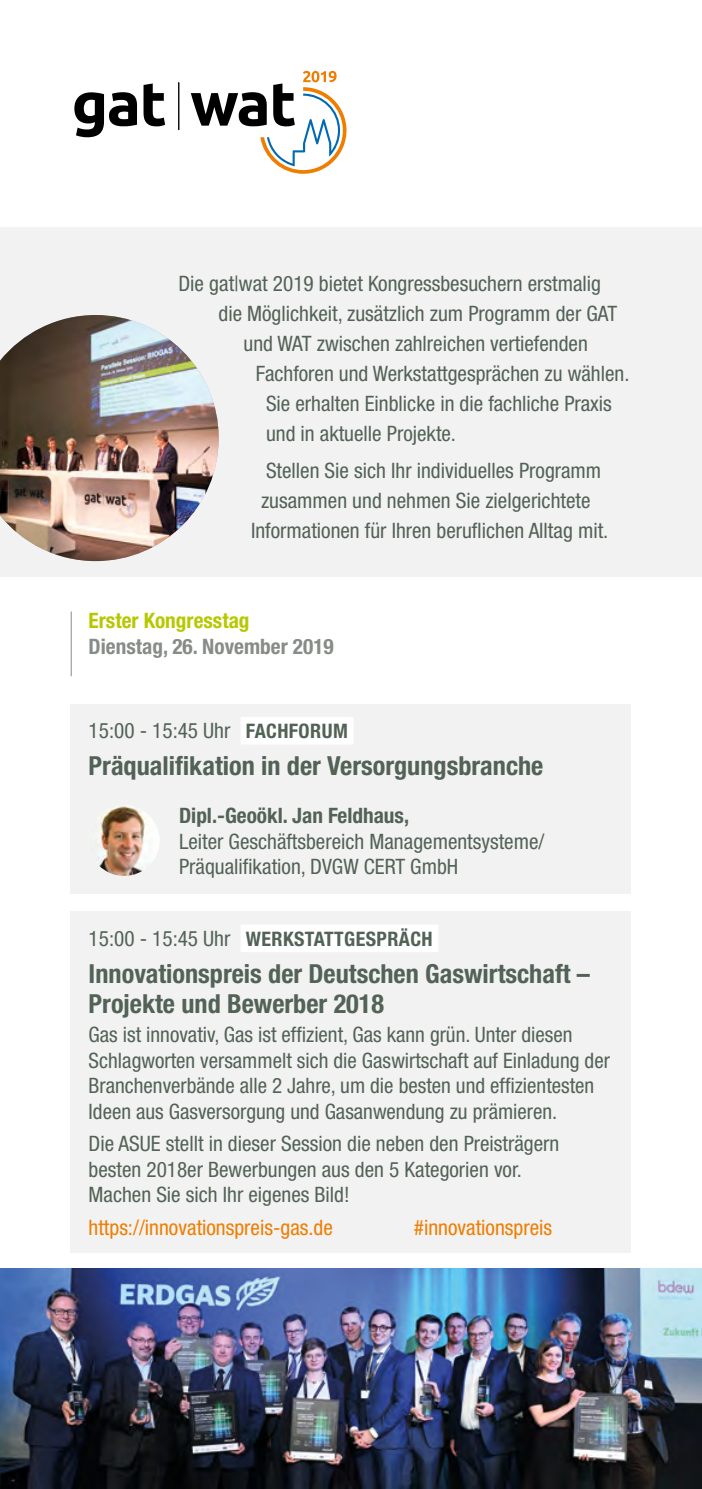
<style>
.page{position:relative;width:702px;height:1489px;background:#fff}
.page>*{position:absolute;margin:0;border:0;box-sizing:border-box;transform-origin:0 0}
.t1{font:700 condensed 26.25px/30px "Helvetica Neue";color:#536256}
.t2{font:condensed 21.25px/25.5px "Helvetica Neue";color:#536256}
.t3{font:condensed 21.25px "Helvetica Neue";color:#ef7d00}
.t4{font:700 condensed 21.25px "Helvetica Neue";color:#536256}
.t5{font:700 condensed 21.25px "Helvetica Neue";color:#878c88}
.t6{font:700 condensed 21.25px "Helvetica Neue";color:#b7c800}
.t7{font:700 condensed 20px "Helvetica Neue";letter-spacing:.02em;color:#536256}
.s1{font-weight:700;font-size:20px}
.s2{font-weight:400;font-size:21.25px}
</style>
<div class="page">
<div style="left:0;top:227px;width:702px;height:349px;background:#f2f2f2"></div>
<img style="left:0;top:315px;width:219px;height:246px">
<svg style="left:74px;top:92px;width:63px;height:45px"></svg>
<svg style="left:143px;top:83px;width:22px;height:43px"></svg>
<svg style="left:191px;top:71px;width:155px;height:103px"></svg>
<hr style="left:178px;top:82px;width:1px;height:48px;background:#000">
<div style="left:71px;top:703px;width:560px;height:190px;background:#f2f2f2"></div>
<div style="left:241px;top:717px;width:112px;height:27px;background:#fff"></div>
<img style="left:89px;top:805px;width:70px;height:71px;border-radius:35px">
<div style="left:71px;top:911px;width:560px;height:341px;background:#f2f2f2"></div>
<div style="left:241px;top:924px;width:197px;height:28px;background:#fff"></div>
<hr style="left:71px;top:611px;width:1px;height:65px;background:#878c88">
<img style="left:0;top:1268px;width:702px;height:220px">
<p class="t2" style="left:178px;top:270px;width:424px">Die gat|wat 2019 bietet Kongressbesuchern erstmalig</p>
<p class="t2" style="left:218px;top:300px;width:400px">die Möglichkeit, zusätzlich zum Programm der GAT</p>
<p class="t2" style="left:243px;top:330px;width:346px">und WAT zwischen zahlreichen vertiefenden</p>
<p class="t2" style="left:256px;top:360px;width:375px">Fachforen und Werkstattgesprächen zu wählen.</p>
<p class="t2" style="left:266px;top:390px;width:347px">Sie erhalten Einblicke in die fachliche Praxis</p>
<p class="t2" style="left:266px;top:420px;width:191px">und in aktuelle Projekte.</p>
<p class="t2" style="left:251px;top:455px;width:359px;line-height:30px;text-align:center">Stellen Sie sich Ihr individuelles Programm zusammen und nehmen Sie zielgerichtete<br>Informationen für Ihren beruflichen Alltag mit.</p>
<p class="t6" style="left:89px;top:607px;width:162px">Erster Kongresstag</p>
<p class="t5" style="left:89px;top:633px;width:246px">Dienstag, 26. November 2019</p>
<p class="t2" style="left:89px;top:717px;width:261px">15:00 - 15:45 Uhr <span class="s1">FACHFORUM</span></p>
<p class="t1" style="left:89px;top:750px;width:456px">Präqualifikation in der Versorgungsbranche</p>
<p class="t4" style="left:179px;top:802px;width:231px">Dipl.-Geoökl. Jan Feldhaus,</p>
<p class="t2" style="left:179px;top:828px;width:367px">Leiter Geschäftsbereich Managementsysteme/<br>Präqualifikation, DVGW CERT GmbH</p>
<p class="t7" style="left:89px;top:926px;width:345px"><span class="s2">15:00 - 15:45 Uhr</span> WERKSTATTGESPRÄCH</p>
<p class="t1" style="left:89px;top:958px;width:503px">Innovationspreis der Deutschen Gaswirtschaft –<br>Projekte und Bewerber 2018</p>
<p class="t2" style="left:89px;top:1021px;width:522px">Gas ist innovativ, Gas ist effizient, Gas kann grün. Unter diesen Schlagworten versammelt sich die Gaswirtschaft auf Einladung der Branchenverbände alle 2 Jahre, um die besten und effizientesten Ideen aus Gasversorgung und Gasanwendung zu prämieren.</p>
<p class="t2" style="left:89px;top:1130px;width:472px">Die ASUE stellt in dieser Session die neben den Preisträgern besten 2018er Bewerbungen aus den 5 Kategorien vor.<br>Machen Sie sich Ihr eigenes Bild!</p>
<p class="t3" style="left:89px;top:1214px;width:246px">https://innovationspreis-gas.de</p>
<p class="t3" style="left:414px;top:1214px;width:140px">#innovationspreis</p>
</div>
